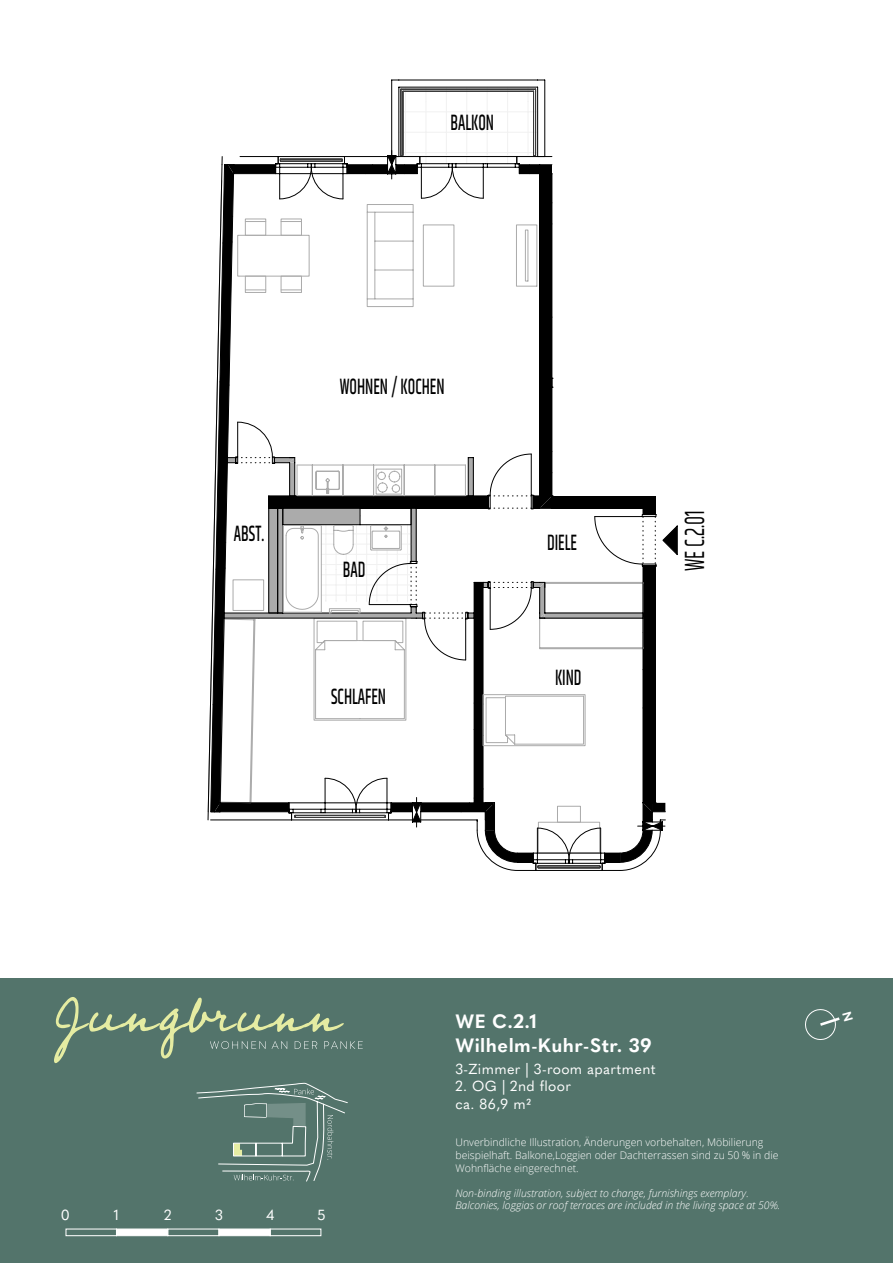
<style>
.page{position:relative;width:893px;height:1263px;background:#fff}
.page>*{position:absolute;margin:0;border:0;box-sizing:border-box;transform-origin:0 0}
.t1{font:28.5px "Khand";color:#000;scale:.71 1}
.t2{font:500 22.65px "Khand";color:#000;scale:.71 1}
.t3{font:700 19.05px/23.7px "Quasimoda";letter-spacing:.025em;color:#fff}
.t4{font:14.4px/17.2px "Quasimoda";letter-spacing:.025em;color:#fff}
.t5{font:300 10.5px/12.6px "Open Sans";color:#fff}
.t6{font:italic 300 10.5px/12.6px "Open Sans";color:#fff}
</style>
<div class="page">
<div style="left:0;top:978px;width:893px;height:285px;background:#53746b"></div>
<div style="left:65px;top:1228px;width:52px;height:8px;border:1px solid #fff"></div>
<div style="left:167px;top:1228px;width:52px;height:8px;border:1px solid #fff"></div>
<div style="left:270px;top:1228px;width:51px;height:8px;border:1px solid #fff"></div>
<div style="left:116px;top:1228px;width:52px;height:8px;background:#fff;border:1px solid #fff"></div>
<div style="left:218px;top:1228px;width:53px;height:8px;background:#fff;border:1px solid #fff"></div>
<svg style="left:54px;top:997px;width:309px;height:66px"></svg>
<svg style="left:213px;top:79px;width:444px;height:446px"></svg>
<hr style="left:96px;top:70px;width:727px;height:1px;background:#000">
<hr style="left:96px;top:922px;width:727px;height:1px;background:#000">
<svg style="left:207px;top:525px;width:471px;height:346px"></svg>
<svg style="left:196px;top:1083px;width:152px;height:99px"></svg>
<svg style="left:805px;top:1009px;width:35px;height:31px"></svg>
<h2 class="t2" style="left:450px;top:109px;width:63px">BALKON</h2>
<h2 class="t2" style="left:234px;top:519px;width:44px">ABST.</h2>
<h2 class="t2" style="left:340px;top:372px;width:149px">WOHNEN / KOCHEN</h2>
<h2 class="t2" style="left:343px;top:556px;width:33px">BAD</h2>
<h2 class="t2" style="left:331px;top:682px;width:79px">SCHLAFEN</h2>
<h2 class="t2" style="left:547px;top:528px;width:44px">DIELE</h2>
<h2 class="t2" style="left:555px;top:663px;width:39px">KIND</h2>
<h1 class="t1" style="left:677px;top:571px;width:88px;rotate:-90deg">WE C.2.01</h1>
<h3 class="t4" style="left:61px;top:1205px;width:11px">0</h3>
<h3 class="t4" style="left:114px;top:1205px;width:7px">1</h3>
<h3 class="t4" style="left:164px;top:1205px;width:9px">2</h3>
<h3 class="t4" style="left:215px;top:1205px;width:9px">3</h3>
<h3 class="t4" style="left:266px;top:1205px;width:10px">4</h3>
<h3 class="t4" style="left:317px;top:1205px;width:10px">5</h3>
<h3 class="t3" style="left:455px;top:1008px;width:198px">WE C.2.1<br>Wilhelm-Kuhr-Str. 39</h3>
<h3 class="t4" style="left:455px;top:1059px;width:202px">3-Zimmer | 3-room apartment</h3>
<h3 class="t4" style="left:455px;top:1077px;width:117px">2. OG | 2nd floor ca. 86,9 m2</h3>
<p class="t5" style="left:455px;top:1136px;width:325px">Unverbindliche Illustration, Änderungen vorbehalten, Möbilierung beispielhaft. Balkone,Loggien oder Dachterrassen sind zu 50 % in die<br>Wohnfläche eingerechnet.</p>
<p class="t6" style="left:455px;top:1186px;width:326px">Non-binding illustration, subject to change, furnishings exemplary.<br>Balconies, loggias or roof terraces are included in the living space at 50%.</p>
</div>
